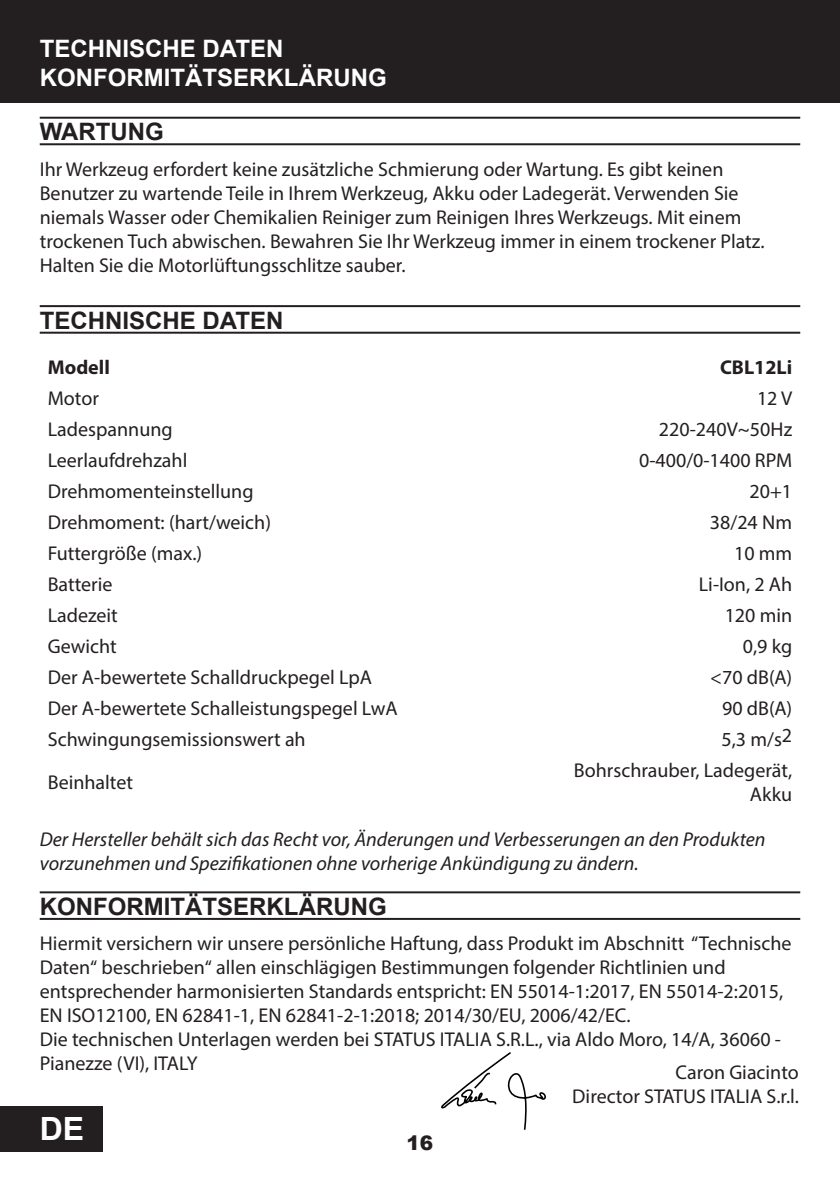
<style>
.page{position:relative;width:840px;height:1191px;background:#fff}
.page>*{position:absolute;margin:0;border:0;box-sizing:border-box;transform-origin:0 0}
.t1{font:700 32px "Arial";color:#fff}
.t2{font:700 24px "Arial";color:#231f20}
.t3{font:700 24px/28.8px "Arial";color:#fff}
.t4{font:20px/24px "Myriad Pro";color:#231f20}
.t5{font:italic 20px/24px "Myriad Pro";color:#231f20}
.t6{font:700 20px "Myriad Pro";color:#231f20}
.t7{font:900 20px "Arial";color:#231f20}
</style>
<div class="page">
<div style="left:0;top:1106px;width:102px;height:45px;background:#231f20"></div>
<div style="left:0;top:0;width:839px;height:102px;background:#231f20"></div>
<hr style="left:40px;top:305px;width:759px;height:2px;background:#231f20">
<hr style="left:40px;top:332px;width:759px;height:2px;background:#231f20">
<hr style="left:40px;top:891px;width:759px;height:2px;background:#231f20">
<hr style="left:40px;top:918px;width:759px;height:2px;background:#231f20">
<svg style="left:441px;top:1052px;width:105px;height:78px"></svg>
<hr style="left:40px;top:117px;width:759px;height:2px;background:#231f20">
<hr style="left:40px;top:143px;width:759px;height:2px;background:#231f20">
<p class="t3" style="left:40px;top:35px;width:348px">TECHNISCHE DATEN<br>KONFORMITÄTSERKLÄRUNG</p>
<p class="t2" style="left:40px;top:115px;width:125px">WARTUNG</p>
<p class="t4" style="left:40px;top:157px;width:726px">Ihr Werkzeug erfordert keine zusätzliche Schmierung oder Wartung. Es gibt keinen Benutzer zu wartende Teile in Ihrem Werkzeug, Akku oder Ladegerät. Verwenden Sie niemals Wasser oder Chemikalien Reiniger zum Reinigen Ihres Werkzeugs. Mit einem trockenen Tuch abwischen. Bewahren Sie Ihr Werkzeug immer in einem trockener Platz.<br>Halten Sie die Motorlüftungsschlitze sauber.</p>
<p class="t2" style="left:40px;top:303px;width:245px">TECHNISCHE DATEN</p>
<p class="t6" style="left:48px;top:354px;width:64px">Modell</p>
<p class="t6" style="left:719px;top:354px;width:74px">CBL12Li</p>
<p class="t4" style="left:48px;top:386px;width:53px">Motor</p>
<p class="t4" style="left:756px;top:386px;width:37px">12 V</p>
<p class="t4" style="left:48px;top:417px;width:126px">Ladespannung</p>
<p class="t4" style="left:658px;top:417px;width:135px">220-240V~50Hz</p>
<p class="t4" style="left:48px;top:448px;width:141px">Leerlaufdrehzahl</p>
<p class="t4" style="left:638px;top:448px;width:154px">0-400/0-1400 RPM</p>
<p class="t4" style="left:48px;top:479px;width:207px">Drehmomenteinstellung</p>
<p class="t4" style="left:749px;top:479px;width:44px">20+1</p>
<p class="t4" style="left:48px;top:510px;width:225px">Drehmoment: (hart/weich)</p>
<p class="t4" style="left:709px;top:510px;width:84px">38/24 Nm</p>
<p class="t4" style="left:48px;top:541px;width:156px">Futtergröße (max.)</p>
<p class="t4" style="left:733px;top:541px;width:60px">10 mm</p>
<p class="t4" style="left:48px;top:572px;width:66px">Batterie</p>
<p class="t4" style="left:698px;top:572px;width:95px">Li-Ion, 2 Ah</p>
<p class="t4" style="left:48px;top:603px;width:72px">Ladezeit</p>
<p class="t4" style="left:724px;top:603px;width:69px">120 min</p>
<p class="t4" style="left:48px;top:634px;width:71px">Gewicht</p>
<p class="t4" style="left:742px;top:634px;width:51px">0,9 kg</p>
<p class="t4" style="left:48px;top:665px;width:326px">Der A-bewertete Schalldruckpegel LpA</p>
<p class="t4" style="left:709px;top:665px;width:84px">&lt;70 dB(A)</p>
<p class="t4" style="left:48px;top:696px;width:351px">Der A-bewertete Schalleistungspegel LwA</p>
<p class="t4" style="left:721px;top:696px;width:72px">90 dB(A)</p>
<p class="t4" style="left:48px;top:727px;width:259px">Schwingungsemissionswert ah</p>
<p class="t4" style="left:721px;top:727px;width:72px">5,3 m/s2</p>
<p class="t4" style="left:48px;top:770px;width:87px">Beinhaltet</p>
<p class="t4" style="left:573px;top:758px;width:220px;text-align:right">Bohrschrauber, Ladegerät,<br>Akku</p>
<p class="t5" style="left:40px;top:827px;width:727px">Der Hersteller behält sich das Recht vor, Änderungen und Verbesserungen an den Produkten vorzunehmen und Spezifikationen ohne vorherige Ankündigung zu ändern.</p>
<p class="t2" style="left:40px;top:889px;width:348px">KONFORMITÄTSERKLÄRUNG</p>
<p class="t4" style="left:40px;top:930px;width:753px">Hiermit versichern wir unsere persönliche Haftung, dass Produkt im Abschnitt “Technische Daten“ beschrieben“ allen einschlägigen Bestimmungen folgender Richtlinien und entsprechender harmonisierten Standards entspricht: EN 55014-1:2017, EN 55014-2:2015, EN ISO12100, EN 62841-1, EN 62841-2-1:2018; 2014/30/EU, 2006/42/EC.<br>Die technischen Unterlagen werden bei STATUS ITALIA S.R.L., via Aldo Moro, 14/A, 36060 - Pianezze (VI), ITALY</p>
<p class="t4" style="left:572px;top:1059px;width:228px;text-align:right">Caron Giacinto<br>Director STATUS ITALIA S.r.l.</p>
<h1 class="t1" style="left:40px;top:1106px;width:46px">DE</h1>
<p class="t7" style="left:406px;top:1128px;width:28px">16</p>
</div>
